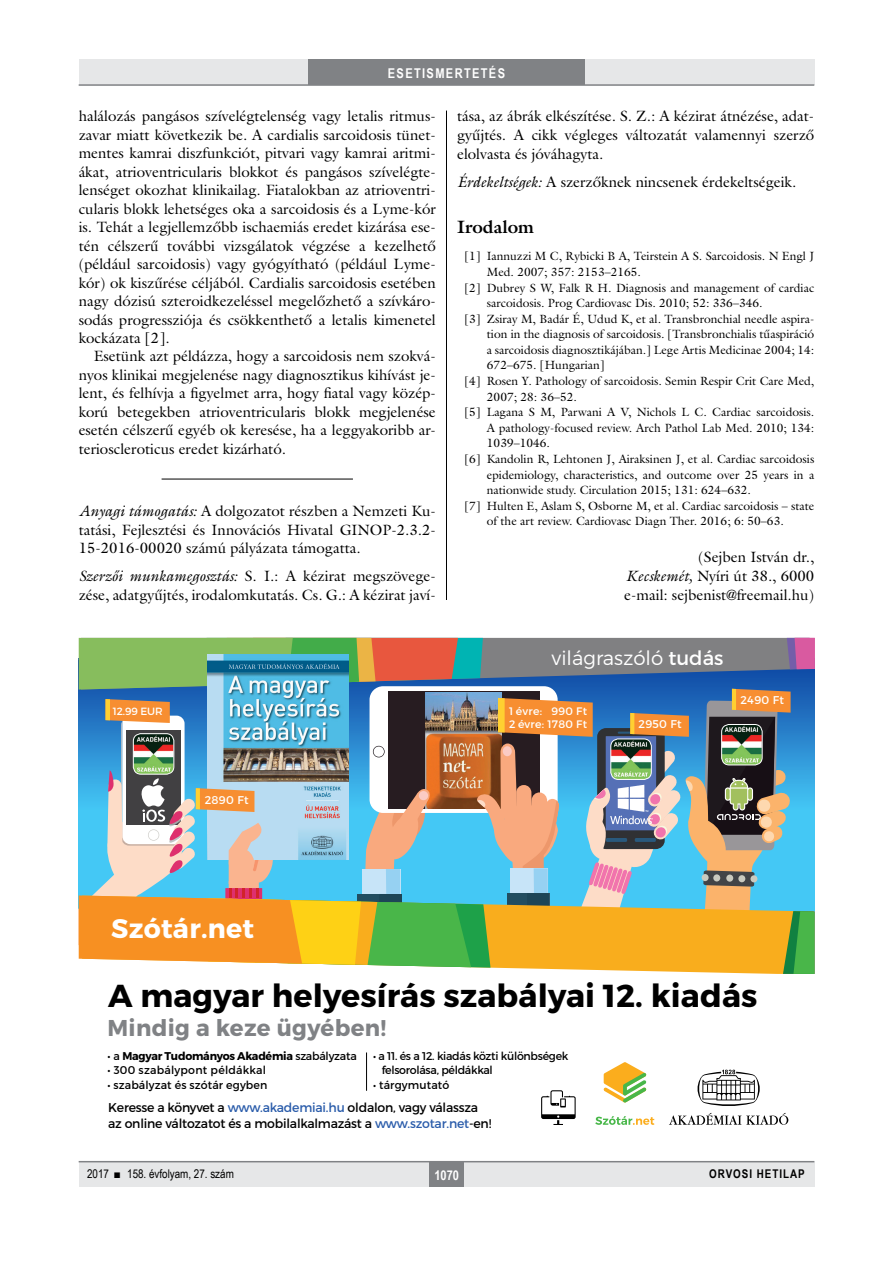
<style>
.page{position:relative;width:893px;height:1263px;background:#fff}
.page>*{position:absolute;margin:0;border:0;box-sizing:border-box;transform-origin:0 0}
.t1{font:700 31.8px "Montserrat";letter-spacing:.005em;color:#000}
.t2{font:700 26.85px "Montserrat";letter-spacing:.01em;color:#fff}
.t3{font:700 22.95px "Montserrat";letter-spacing:.015em;color:#808285}
.t4{font:300 19.65px "Montserrat";color:#fff}
.alcimbold{font:700 18px "Galliard Reg";color:#000}
.body-s{font:15px/18.5px "Galliard Reg";color:#000}
.Body_tompa{font:15px/18.5px "Galliard Reg";color:#000;text-align:justify}
.Body_Text{font:15px/18.5px "Galliard Reg";color:#000;text-align:justify}
.irodalom_szerzo{font:15px "Galliard Reg";color:#000}
.t5{font:700 13.5px "Arial Narrow";letter-spacing:.1em;color:#fff}
.t6{font:12.75px/15.3px "Montserrat";letter-spacing:-.015em;color:#000}
.t7{font:12px/15.6px "Galliard Reg";color:#000}
.t8{font:12px "Arial Narrow";color:#000}
.t9{font:700 12px "Arial Narrow";letter-spacing:.08em;color:#000}
.t10{font:11.25px "Montserrat";letter-spacing:.005em;color:#000}
.t11{font:11.25px/14.2px "Montserrat";letter-spacing:-.025em;color:#000}
.t12{font:700 11.25px "Montserrat";letter-spacing:-.02em;color:#000}
.t13{font:11.25px "Montserrat";letter-spacing:.025em;color:#fff}
.t14{font:10.8px/13px "Montserrat";letter-spacing:.025em;color:#fff}
.t15{font:10.5px "Montserrat";letter-spacing:-.01em;color:#fff}
.t16{font:9px "Helvetica";color:#000}
.s1{font-style:italic}
.s2{font-weight:400}
.s3{color:#2a5caa}
</style>
<div class="page">
<div style="left:79px;top:1161px;width:735px;height:25px;background:#e6e7e8"></div>
<hr style="left:79px;top:1161px;width:735px;height:1px;background:#808285">
<div style="left:430px;top:1161px;width:34px;height:25px;background:#808285"></div>
<div style="left:79px;top:60px;width:735px;height:25px;background:#e6e7e8"></div>
<div style="left:308px;top:60px;width:277px;height:25px;background:#808285"></div>
<hr style="left:79px;top:84px;width:735px;height:2px;background:#808285">
<hr style="left:446px;top:111px;width:1px;height:1026px;background:#000">
<div style="left:79px;top:600px;width:735px;height:537px;background:#fff"></div>
<hr style="left:162px;top:479px;width:191px;height:1px;background:#000">
<svg style="left:697px;top:1070px;width:63px;height:36px"></svg>
<svg style="left:603px;top:1062px;width:43px;height:41px"></svg>
<svg style="left:595px;top:1116px;width:59px;height:9px"></svg>
<hr style="left:366px;top:1052px;width:1px;height:39px;background:#000">
<svg style="left:669px;top:1113px;width:119px;height:12px"></svg>
<svg style="left:541px;top:1090px;width:35px;height:35px"></svg>
<img style="left:79px;top:638px;width:736px;height:336px">
<p class="t5" style="left:388px;top:63px;width:119px">ESETISMERTETÉS</p>
<p class="body-s" style="left:79px;top:107px;width:359px">halálozás pangásos szívelégtelenség vagy letalis ritmus&shy;zavar miatt következik be. A cardialis sarcoidosis tünet&shy;mentes kamrai diszfunkciót, pitvari vagy kamrai aritmi&shy;ákat, atrioventricularis blokkot és pangásos szívelégte&shy;lenséget okozhat klinikailag. Fiatalokban az atrioventri&shy;cularis blokk lehetséges oka a sarcoidosis és a Lyme-kór is. Tehát a legjellemzőbb ischaemiás eredet kizárása ese&shy;tén célszerű további vizsgálatok végzése a kezelhető (például sarcoidosis) vagy gyógyítható (például Lyme&shy;kór) ok kiszűrése céljából. Cardialis sarcoidosis esetében nagy dózisú szteroidkezeléssel megelőzhető a szívkáro&shy;sodás progressziója és csökkenthető a letalis kimenetel kockázata [2].</p>
<p class="Body_Text" style="left:79px;top:347px;width:359px;text-indent:15px">Esetünk azt példázza, hogy a sarcoidosis nem szokvá&shy;nyos klinikai megjelenése nagy diagnosztikus kihívást je&shy;lent, és felhívja a figyelmet arra, hogy fiatal vagy közép&shy;korú betegekben atrioventricularis blokk megjelenése esetén célszerű egyéb ok keresése, ha a leggyakoribb ar&shy;terioscleroticus eredet kizárható.</p>
<p class="Body_tompa" style="left:457px;top:107px;width:359px">tása, az ábrák elkészítése. S. Z.: A kézirat átnézése, adat&shy;gyűjtés. A cikk végleges változatát valamennyi szerző elolvasta és jóváhagyta.</p>
<p class="Body_tompa" style="left:457px;top:172px;width:341px"><span class="s1">Érdekeltségek:</span> A szerzőknek nincsenek érdekeltségeik.</p>
<p class="alcimbold" style="left:457px;top:215px;width:78px">Irodalom</p>
<p class="t7" style="left:487px;top:248px;width:329px;text-indent:-23px">[1] Iannuzzi M C, Rybicki B A, Teirstein A S. Sarcoidosis. N Engl J<br>Med. 2007; 357: 2153–2165.</p>
<p class="t7" style="left:487px;top:280px;width:329px;text-indent:-23px">[2] Dubrey S W, Falk R H. Diagnosis and management of cardiac sarcoidosis. Prog Cardiovasc Dis. 2010; 52: 336–346.</p>
<p class="t7" style="left:487px;top:311px;width:329px;text-align:justify;text-indent:-23px">[3] Zsiray M, Badár É, Udud K, et al. Transbronchial needle aspira&shy;tion in the diagnosis of sarcoidosis. [Transbronchialis tűaspiráció a sarcoidosis diagnosztikájában.] Lege Artis Medicinae 2004; 14:<br>672–675. [Hungarian]</p>
<p class="t7" style="left:487px;top:373px;width:329px;text-indent:-23px">[4] Rosen Y. Pathology of sarcoidosis. Semin Respir Crit Care Med,<br>2007; 28: 36–52.</p>
<p class="t7" style="left:487px;top:404px;width:329px;text-align:justify;text-indent:-23px">[5] Lagana S M, Parwani A V, Nichols L C. Cardiac sarcoidosis.<br>A pathology-focused review. Arch Pathol Lab Med. 2010; 134:<br>1039–1046.</p>
<p class="t7" style="left:487px;top:451px;width:329px;text-align:justify;text-indent:-23px">[6] Kandolin R, Lehtonen J, Airaksinen J, et al. Cardiac sarcoidosis epidemiology, characteristics, and outcome over 25 years in a nationwide study. Circulation 2015; 131: 624–632.</p>
<p class="t7" style="left:487px;top:498px;width:329px;text-indent:-23px">[7] Hulten E, Aslam S, Osborne M, et al. Cardiac sarcoidosis – state of the art review. Cardiovasc Diagn Ther. 2016; 6: 50–63.</p>
<p class="irodalom_szerzo" style="left:698px;top:548px;width:118px">(Sejben István dr.,</p>
<p class="irodalom_szerzo" style="left:626px;top:566px;width:190px"><span class="s1">Kecskemét,</span> Nyíri út 38., 6000</p>
<p class="irodalom_szerzo" style="left:624px;top:585px;width:192px">e-mail: sejbenist@freemail.hu)</p>
<p class="Body_tompa" style="left:79px;top:502px;width:359px"><span class="s1">Anyagi támogatás:</span> A dolgozatot részben a Nemzeti Ku&shy;tatási, Fejlesztési és Innovációs Hivatal GINOP-2.3.2- 15-2016-00020 számú pályázata támogatta.</p>
<p class="Body_tompa" style="left:79px;top:567px;width:359px"><span class="s1">Szerzői munkamegosztás:</span> S. I.: A kézirat megszövege&shy;zése, adatgyűjtés, irodalomkutatás. Cs. G.: A kézirat javí-</p>
<p class="t15" style="left:113px;top:705px;width:51px">12.99 EUR</p>
<p class="t13" style="left:205px;top:793px;width:45px">2890 Ft</p>
<p class="t2" style="left:111px;top:911px;width:144px">Szótár.net</p>
<p class="t4" style="left:552px;top:646px;width:173px">világraszóló <span class="s2">tudás</span></p>
<p class="t14" style="left:509px;top:704px;width:80px">1 évre: 990 Ft<br>2 évre: 1780 Ft</p>
<p class="t13" style="left:638px;top:717px;width:45px">2950 Ft</p>
<p class="t13" style="left:740px;top:693px;width:45px">2490 Ft</p>
<p class="t1" style="left:108px;top:975px;width:651px">A magyar helyesírás szabályai 12. kiadás</p>
<p class="t3" style="left:107px;top:1014px;width:280px">Mindig a keze ügyében!</p>
<p class="t12" style="left:107px;top:1049px;width:251px"><span class="s2">• a</span> Magyar Tudományos Akadémia <span class="s2">szabályzata</span></p>
<p class="t10" style="left:107px;top:1063px;width:160px">• 300 szabálypont példákkal</p>
<p class="t10" style="left:107px;top:1077px;width:161px">• szabályzat és szótár egyben</p>
<p class="t11" style="left:382px;top:1049px;width:188px;text-indent:-9px">• a 11. és a 12. kiadás közti különbségek felsorolása, példákkal</p>
<p class="t10" style="left:373px;top:1078px;width:78px">• tárgymutató</p>
<p class="t6" style="left:108px;top:1100px;width:385px">Keresse a könyvet a <span class="s3">www.akademiai.hu</span> oldalon, vagy válassza az online változatot és a mobilalkalmazást a <span class="s3">www.szotar.net</span>-en!</p>
<p class="t8" style="left:87px;top:1165px;width:148px">2017 ■ 158. évfolyam, 27. szám</p>
<p class="t5" style="left:434px;top:1165px;width:26px">1070</p>
<p class="t9" style="left:709px;top:1165px;width:97px">ORVOSI HETILAP</p>
<p class="t16" style="left:93px;top:1168px;width:227px">AK_OH_Helyesiras_szotar_hird_173x120_press.indd 1</p>
<p class="t16" style="left:742px;top:1168px;width:67px">03/08/16 15:04</p>
</div>
